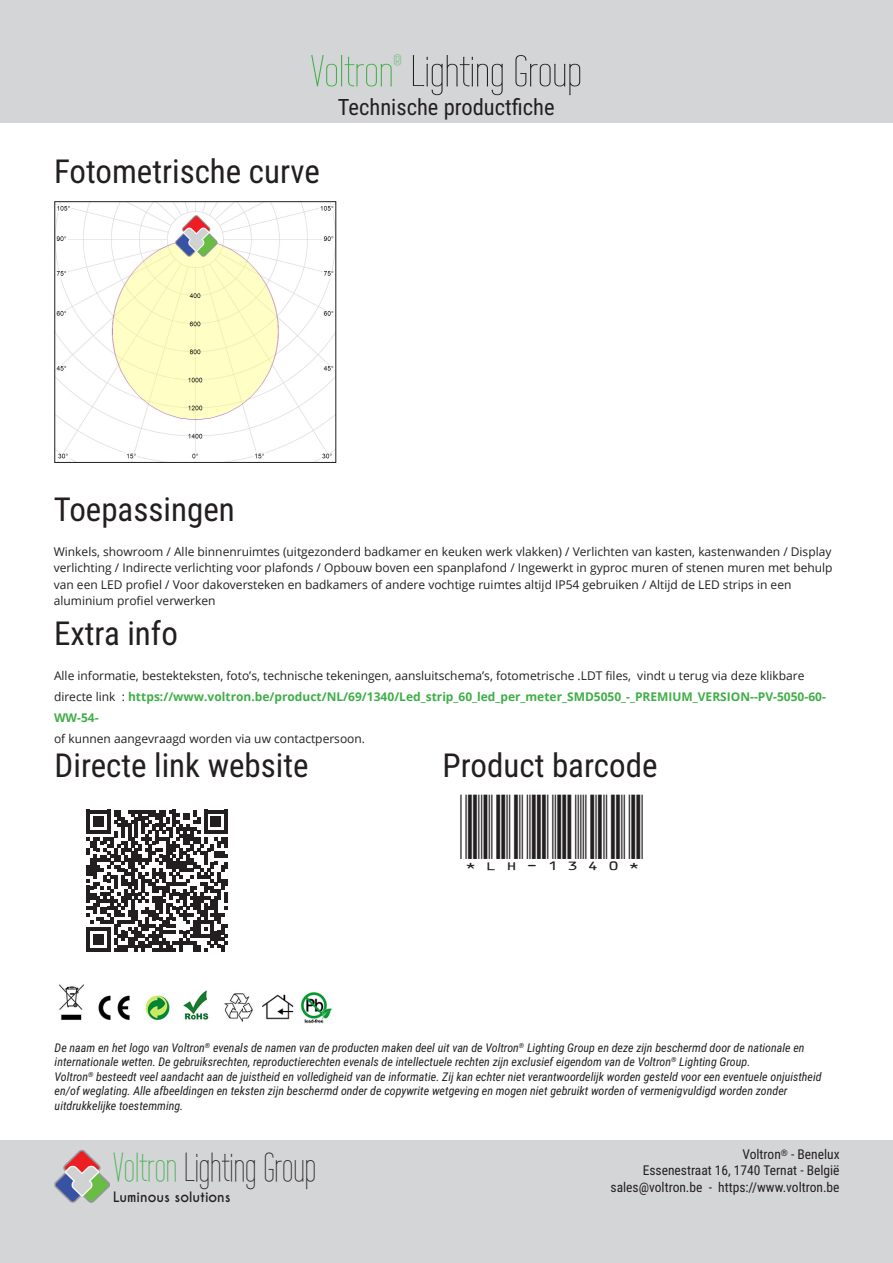
<style>
.page{position:relative;width:893px;height:1263px;background:#fff}
.page>*{position:absolute;margin:0;border:0;box-sizing:border-box;transform-origin:0 0}
.t1{font:43.5px "Wire One";color:#231f20;scale:1.2 1}
.t2{font:40.5px "Wire One";color:#231f20}
.t3{font:33px "Roboto Condensed";color:#231f20}
.t4{font:22.5px "Roboto Condensed";color:#231f20}
.t5{font:21px "IDAHC39 M Code 39 Barcode";color:#231f20}
.t6{font:15px "Wire One";color:#40ae49;scale:1.2 1}
.t7{font:13.5px/16.5px "Roboto Condensed";color:#231f20;text-align:right}
.t8{font:700 13.5px "Caviar Dreams";color:#231f20}
.t9{font:12px/16.5px "Open Sans";color:#231f20}
.t10{font:italic 12px/14.4px "Roboto Condensed";color:#231f20}
.s1{color:#40ae49}
.s2{font-weight:700;color:#40ae49}
</style>
<div class="page">
<div style="left:0;top:1141px;width:893px;height:122px;background:#d4d5d7"></div>
<img style="left:55px;top:1150px;width:54px;height:53px">
<div style="left:0;top:0;width:893px;height:122px;background:#d4d5d7"></div>
<svg style="left:86px;top:810px;width:142px;height:141px"></svg>
<img style="left:56px;top:203px;width:278px;height:258px">
<div style="left:54px;top:201px;width:282px;height:262px;border:1px solid #231f20"></div>
<img style="left:58px;top:984px;width:274px;height:40px">
<p class="t6" style="left:394px;top:52px;width:8px">®</p>
<h3 class="t4" style="left:338px;top:91px;width:218px">Technische productfiche</h3>
<h1 class="t1" style="left:311px;top:47px;width:228px"><span class="s1">Voltron</span> Lighting Group</h1>
<h3 class="t3" style="left:54px;top:148px;width:267px">Fotometrische curve</h3>
<h3 class="t3" style="left:54px;top:486px;width:182px">Toepassingen</h3>
<p class="t9" style="left:54px;top:543px;width:780px">Winkels, showroom / Alle binnenruimtes (uitgezonderd badkamer en keuken werk vlakken) / Verlichten van kasten, kastenwanden / Display verlichting / Indirecte verlichting voor plafonds / Opbouw boven een spanplafond / Ingewerkt in gyproc muren of stenen muren met behulp van een LED profiel / Voor dakoversteken en badkamers of andere vochtige ruimtes altijd IP54 gebruiken / Altijd de LED strips in een aluminium profiel verwerken</p>
<h3 class="t3" style="left:54px;top:610px;width:125px">Extra info</h3>
<p class="t9" style="left:54px;top:665px;width:773px;line-height:21px">Alle informatie, bestekteksten, foto’s, technische tekeningen, aansluitschema’s, fotometrische .LDT files, vindt u terug via deze klikbare directe link : <span class="s2">https://www.voltron.be/product/NL/69/1340/Led_strip_60_led_per_meter_SMD5050_-_PREMIUM_VERSION--PV-5050-60-<br>WW-54-</span></p>
<p class="t9" style="left:54px;top:730px;width:313px">of kunnen aangevraagd worden via uw contactpersoon.</p>
<h3 class="t3" style="left:55px;top:742px;width:256px">Directe link website</h3>
<h3 class="t3" style="left:443px;top:742px;width:216px">Product barcode</h3>
<h3 class="t5" style="left:501px;top:839px;width:103px">★ ✓✔</h3>
<p class="t10" style="left:55px;top:1040px;width:769px">De naam en het logo van Voltron<sup>®</sup> evenals de namen van de producten maken deel uit van de Voltron<sup>®</sup> Lighting Group en deze zijn beschermd door de nationale en internationale wetten. De gebruiksrechten, reproductierechten evenals de intellectuele rechten zijn exclusief eigendom van de Voltron<sup>®</sup> Lighting Group.<br>Voltron<sup>®</sup> besteedt veel aandacht aan de juistheid en volledigheid van de informatie. Zij kan echter niet verantwoordelijk worden gesteld voor een eventuele onjuistheid en/of weglating. Alle afbeeldingen en teksten zijn beschermd onder de copywrite wetgeving en mogen niet gebruikt worden of vermenigvuldigd worden zonder uitdrukkelijke toestemming.</p>
<h2 class="t2" style="left:113px;top:1145px;width:204px"><span class="s1">Voltron</span> Lighting Group</h2>
<p class="t8" style="left:113px;top:1189px;width:119px">Luminous solutions</p>
<p class="t7" style="left:611px;top:1145px;width:231px">Voltron<sup>®</sup> - Benelux<br>Essenestraat 16, 1740 Ternat - België sales@voltron.be - https://www.voltron.be</p>
</div>
